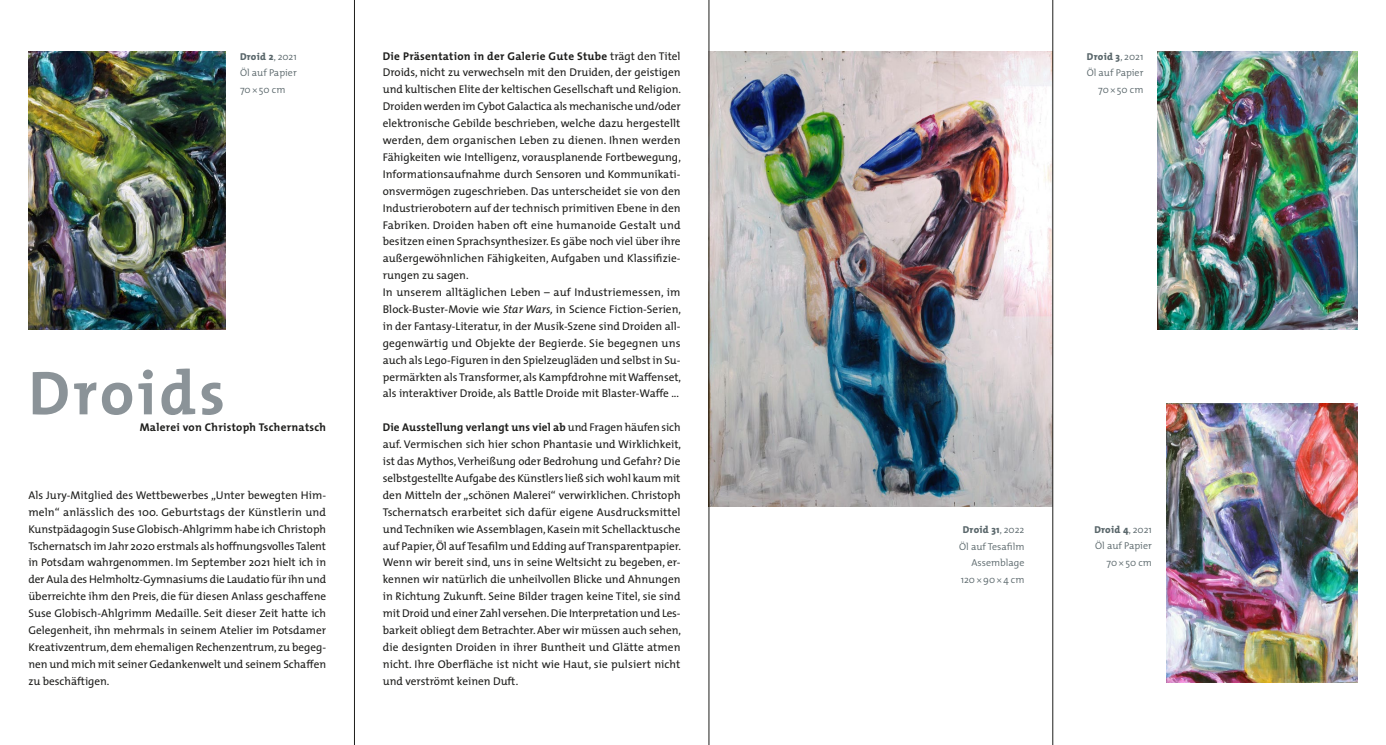
<style>
.page{position:relative;width:1386px;height:745px;background:#fff}
.page>*{position:absolute;margin:0;border:0;box-sizing:border-box;transform-origin:0 0}
.t1{font:700 62.5px "The Mix";letter-spacing:.05em;color:#8b9398}
.t2{font:11.25px/16.9px "The Mix";color:#1d1d1b;text-align:justify}
.t3{font:700 11.25px "The Mix";letter-spacing:.025em;color:#1d1d1b}
.t4{font:300 10px/16.9px "The Mix";color:#5a676b;text-align:right}
.s1{font-weight:700}
.s2{font-style:italic}
.s3{font-weight:800}
.s4{font-family:"The Mix Semi Light Expert";font-weight:400}
</style>
<div class="page">
<img style="left:709px;top:51px;width:343px;height:455px">
<img style="left:28px;top:51px;width:198px;height:278px">
<img style="left:1157px;top:51px;width:200px;height:278px">
<img style="left:1166px;top:403px;width:191px;height:278px">
<hr style="left:354px;top:0;width:1px;height:744px;background:#1d1d1b">
<hr style="left:708px;top:0;width:1px;height:744px;background:#1d1d1b">
<hr style="left:1052px;top:0;width:1px;height:744px;background:#1d1d1b">
<p class="t2" style="left:383px;top:47px;width:300px;text-align:left"><span class="s1">Die Präsentation in der Galerie Gute Stube</span> trägt den Titel Droids, nicht zu verwechseln mit den Druiden, der geistigen und kultischen Elite der keltischen Gesellschaft und Religion.<br>Droiden werden im Cybot Galactica als mechanische und/oder elektronische Gebilde beschrieben, welche dazu hergestellt werden, dem organischen Leben zu dienen. Ihnen werden Fähigkeiten wie Intelligenz, vorausplanende Fortbewegung, Informationsaufnahme durch Sensoren und Kommunikati&shy;onsvermögen zugeschrieben. Das unterscheidet sie von den Industrierobotern auf der technisch primitiven Ebene in den Fabriken. Droiden haben oft eine humanoide Gestalt und besitzen einen Sprachsynthesizer. Es gäbe noch viel über ihre außergewöhnlichen Fähigkeiten, Aufgaben und Klassifizie&shy;rungen zu sagen.<br>In unserem alltäglichen Leben – auf Industriemessen, im Block-Buster-Movie wie <span class="s2">Star Wars,</span> in Science Fiction-Serien, in der Fantasy-Literatur, in der Musik-Szene sind Droiden all&shy;gegenwärtig und Objekte der Begierde. Sie begegnen uns auch als Lego-Figuren in den Spielzeugläden und selbst in Su&shy;permärkten als Transformer,als Kampfdrohne mitWaffenset, als interaktiver Droide, als Battle Droide mit Blaster-Waffe ...</p>
<p class="t2" style="left:383px;top:418px;width:300px"><span class="s1">Die Ausstellung verlangt uns viel ab</span> und Fragen häufen sich auf. Vermischen sich hier schon Phantasie und Wirklichkeit, ist das Mythos,Verheißung oder Bedrohung und Gefahr? Die selbstgestellte Aufgabe des Künstlers ließ sich wohl kaum mit den Mitteln der „schönen Malerei“ verwirklichen. Christoph Tschernatsch erarbeitet sich dafür eigene Ausdrucksmittel undTechniken wie Assemblagen,Kasein mit Schellacktusche auf Papier,Öl auf Tesafilm und Edding auf Transparentpapier.<br>Wenn wir bereit sind, uns in seine Weltsicht zu begeben, er&shy;kennen wir natürlich die unheilvollen Blicke und Ahnungen in Richtung Zukunft. Seine Bilder tragen keine Titel, sie sind mit Droid und einer Zahl versehen.Die Interpretation und Les&shy;barkeit obliegt dem Betrachter.Aber wir müssen auch sehen, die designten Droiden in ihrer Buntheit und Glätte atmen nicht. Ihre Oberfläche ist nicht wie Haut, sie pulsiert nicht und verströmt keinen Duft.</p>
<p class="t4" style="left:240px;top:47px;width:58px;text-align:justify"><span class="s3">Droid 2</span>, 2021<br>Öl auf Papier 70<span class="s4">*</span>50 cm</p>
<p class="t4" style="left:1086px;top:47px;width:58px"><span class="s3">Droid 3</span>, 2021<br>Öl auf Papier<br>70<span class="s4">*</span>50 cm</p>
<h1 class="t1" style="left:28px;top:340px;width:198px">Droids</h1>
<p class="t3" style="left:140px;top:417px;width:188px">Malerei von Christoph Tschernatsch</p>
<p class="t2" style="left:28px;top:486px;width:299px">Als Jury-Mitglied des Wettbewerbes „Unter bewegten Him&shy;meln“ anlässlich des 100. Geburtstags der Künstlerin und Kunstpädagogin Suse Globisch-Ahlgrimm habe ich Christoph Tschernatsch im Jahr 2020 erstmals als hoffnungsvollesTalent in Potsdam wahrgenommen. Im September 2021 hielt ich in der Aula des Helmholtz-Gymnasiums die Laudatio für ihn und überreichte ihm den Preis, die für diesen Anlass geschaffene Suse Globisch-Ahlgrimm Medaille. Seit dieser Zeit hatte ich Gelegenheit, ihn mehrmals in seinem Atelier im Potsdamer Kreativzentrum,dem ehemaligen Rechenzentrum, zu begeg&shy;nen und mich mit seiner Gedankenwelt und seinem Schaffen zu beschäftigen.</p>
<p class="t4" style="left:1094px;top:520px;width:59px"><span class="s3">Droid 4</span>, 2021<br>Öl auf Papier<br>70<span class="s4">*</span>50 cm</p>
<p class="t4" style="left:959px;top:520px;width:67px"><span class="s3">Droid 31</span>, 2022<br>Öl auf Tesafilm<br>Assemblage<br>120<span class="s4">*</span>90<span class="s4">*</span>4 cm</p>
</div>
